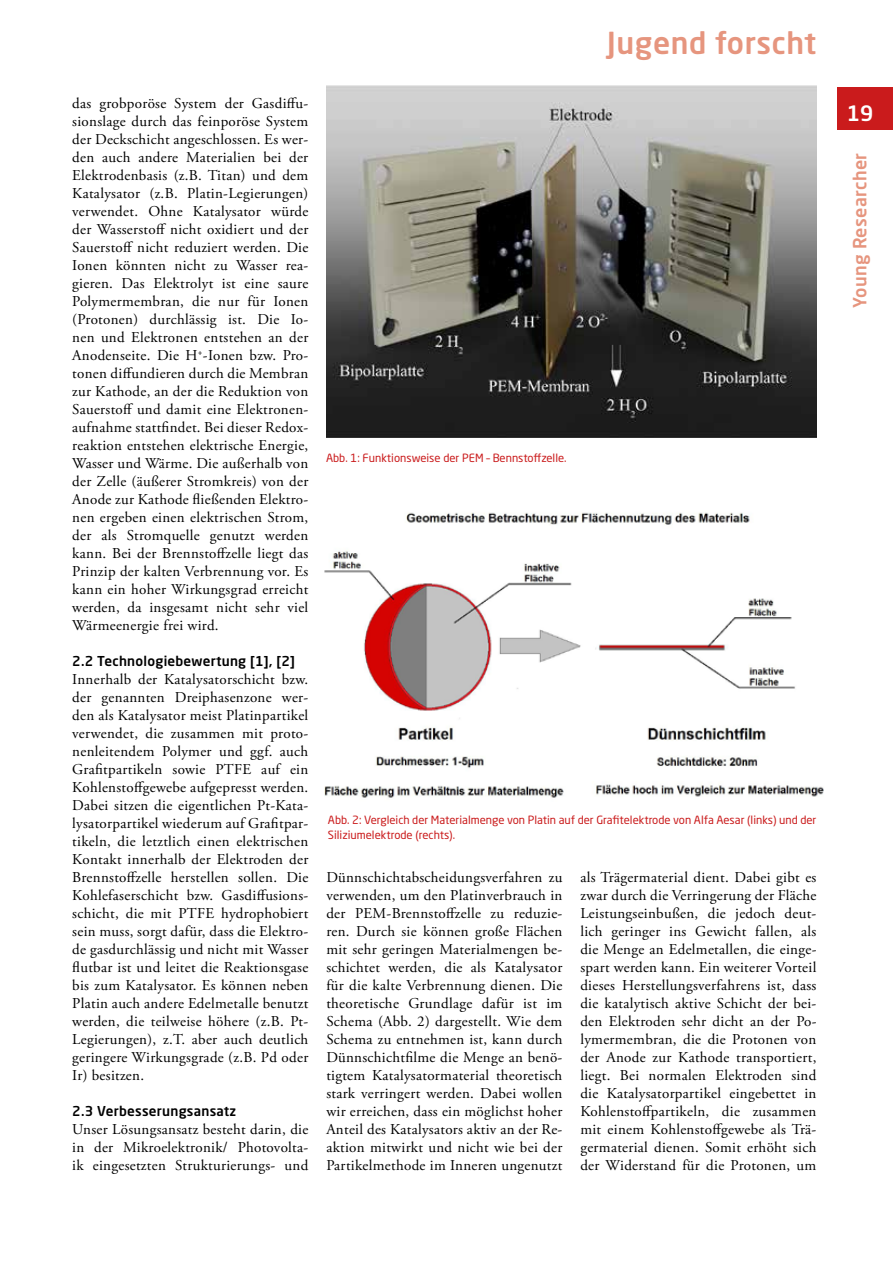
<style>
.page{position:relative;width:893px;height:1263px;background:#fff}
.page>*{position:absolute;margin:0;border:0;box-sizing:border-box;transform-origin:0 0}
.t1{font:500 30px "Neo Sans Std";letter-spacing:.02em;color:#e6957e}
.t2{font:500 21px "Neo Sans Std";color:#fff}
.t3{font:500 18px "Neo Sans Std";letter-spacing:.02em;color:#e6957e}
.t4{font:15px/18px "Adobe Garamond Pro";letter-spacing:.02em;color:#000;text-align:justify}
.t5{font:500 13.5px "Neo Sans Std";letter-spacing:.02em;color:#000}
.t6{font:11.25px/15px "Neo Sans Std";color:#ca1b1c}
</style>
<div class="page">
<div style="left:837px;top:87px;width:56px;height:43px;background:#ca1b1c"></div>
<img style="left:326px;top:85px;width:490px;height:352px">
<img style="left:325px;top:512px;width:499px;height:286px">
<p class="t4" style="left:72px;top:95px;width:238px">das grobporöse System der Gasdiffu&shy;sionslage durch das feinporöse System der Deckschicht angeschlossen. Es wer&shy;den auch andere Materialien bei der Elektrodenbasis (z.B. Titan) und dem Katalysator (z.B. Platin-Legierungen) verwendet. Ohne Katalysator würde der Wasserstoff nicht oxidiert und der Sauerstoff nicht reduziert werden. Die Ionen könnten nicht zu Wasser rea&shy;gieren. Das Elektrolyt ist eine saure Polymermembran, die nur für Ionen (Protonen) durchlässig ist. Die Io&shy;nen und Elektronen entstehen an der Anodenseite. Die H<sup>+</sup>-Ionen bzw. Pro&shy;tonen diffundieren durch die Membran zur Kathode, an der die Reduktion von Sauerstoff und damit eine Elektronen&shy;aufnahme stattfindet. Bei dieser Redox&shy;reaktion entstehen elektrische Energie, Wasser und Wärme. Die außerhalb von der Zelle (äußerer Stromkreis) von der Anode zur Kathode fließenden Elektro&shy;nen ergeben einen elektrischen Strom, der als Stromquelle genutzt werden kann. Bei der Brennstoffzelle liegt das Prinzip der kalten Verbrennung vor. Es kann ein hoher Wirkungsgrad erreicht werden, da insgesamt nicht sehr viel Wärmeenergie frei wird.</p>
<p class="t5" style="left:72px;top:653px;width:224px">2.2 Technologiebewertung [1], [2]</p>
<p class="t4" style="left:72px;top:671px;width:238px">Innerhalb der Katalysatorschicht bzw. der genannten Dreiphasenzone wer&shy;den als Katalysator meist Platinpartikel verwendet, die zusammen mit proto&shy;nenleitendem Polymer und ggf. auch Grafitpartikeln sowie PTFE auf ein Kohlenstoffgewebe aufgepresst werden.<br>Dabei sitzen die eigentlichen Pt-Kata&shy;lysatorpartikel wiederum auf Grafitpar&shy;tikeln, die letztlich einen elektrischen Kontakt innerhalb der Elektroden der Brennstoffzelle herstellen sollen. Die Kohlefaserschicht bzw. Gasdiffusions&shy;schicht, die mit PTFE hydrophobiert sein muss, sorgt dafür, dass die Elektro&shy;de gasdurchlässig und nicht mit Wasser flutbar ist und leitet die Reaktionsgase bis zum Katalysator. Es können neben Platin auch andere Edelmetalle benutzt werden, die teilweise höhere (z.B. Pt-Legierungen), z.T. aber auch deutlich geringere Wirkungsgrade (z.B. Pd oder Ir) besitzen.</p>
<p class="t5" style="left:72px;top:1103px;width:165px">2.3 Verbesserungsansatz</p>
<p class="t4" style="left:72px;top:1121px;width:238px">Unser Lösungsansatz besteht darin, die in der Mikroelektronik/ Photovolta&shy;ik eingesetzten Strukturierungs- und</p>
<h1 class="t1" style="left:607px;top:24px;width:211px">Jugend forscht</h1>
<p class="t6" style="left:326px;top:450px;width:242px">Abb. 1: Funktionsweise der PEM – Bennstoffzelle.</p>
<p class="t6" style="left:328px;top:812px;width:490px">Abb. 2: Vergleich der Materialmenge von Platin auf der Grafitelektrode von Alfa Aesar (links) und der<br>Siliziumelektrode (rechts).</p>
<p class="t4" style="left:326px;top:869px;width:238px">Dünnschichtabscheidungsverfahren zu verwenden, um den Platinverbrauch in der PEM-Brennstoffzelle zu reduzie&shy;ren. Durch sie können große Flächen mit sehr geringen Materialmengen be&shy;schichtet werden, die als Katalysator für die kalte Verbrennung dienen. Die theoretische Grundlage dafür ist im Schema (Abb. 2) dargestellt. Wie dem Schema zu entnehmen ist, kann durch Dünnschichtfilme die Menge an benö&shy;tigtem Katalysatormaterial theoretisch stark verringert werden. Dabei wollen wir erreichen, dass ein möglichst hoher Anteil des Katalysators aktiv an der Re&shy;aktion mitwirkt und nicht wie bei der Partikelmethode im Inneren ungenutzt</p>
<p class="t4" style="left:580px;top:869px;width:238px">als Trägermaterial dient. Dabei gibt es zwar durch die Verringerung der Fläche Leistungseinbußen, die jedoch deut&shy;lich geringer ins Gewicht fallen, als die Menge an Edelmetallen, die einge&shy;spart werden kann. Ein weiterer Vorteil dieses Herstellungsverfahrens ist, dass die katalytisch aktive Schicht der bei&shy;den Elektroden sehr dicht an der Po&shy;lymermembran, die die Protonen von der Anode zur Kathode transportiert, liegt. Bei normalen Elektroden sind die Katalysatorpartikel eingebettet in Kohlenstoffpartikeln, die zusammen mit einem Kohlenstoffgewebe als Trä&shy;germaterial dienen. Somit erhöht sich der Widerstand für die Protonen, um</p>
<h2 class="t2" style="left:847px;top:100px;width:28px">19</h2>
<p class="t3" style="left:849px;top:308px;width:156px;rotate:-90deg">Young Researcher</p>
</div>
